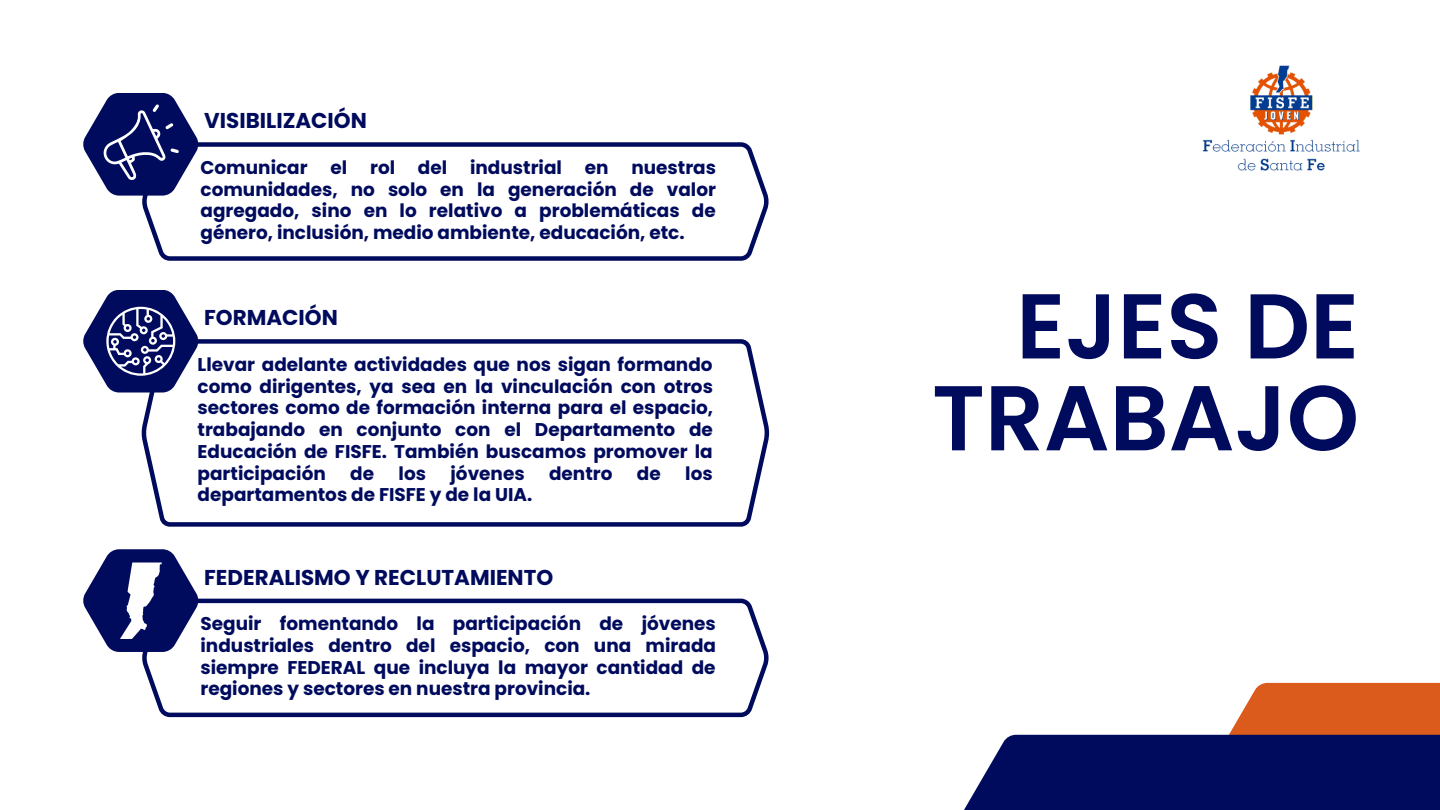
<style>
.page{position:relative;width:1440px;height:810px;background:#fff}
.page>*{position:absolute;margin:0;border:0;box-sizing:border-box;transform-origin:0 0}
.t1{font:600 91.9px/91.9px "Poppins";color:#000b5d;text-align:right}
.t2{font:700 21.5px "Poppins";color:#000b5d}
.t3{font:700 18.5px/21.8px "Poppins";color:#000b5d;text-align:justify}
</style>
<div class="page">
<svg style="left:142px;top:142px;width:627px;height:119px"></svg>
<svg style="left:1211px;top:683px;width:229px;height:52px;background:#df723d"></svg>
<div style="left:941px;top:735px;width:499px;height:75px;background:#000b5d"></div>
<svg style="left:141px;top:339px;width:628px;height:188px"></svg>
<svg style="left:83px;top:290px;width:116px;height:103px"></svg>
<svg style="left:142px;top:599px;width:627px;height:118px"></svg>
<svg style="left:83px;top:549px;width:116px;height:103px"></svg>
<svg style="left:83px;top:93px;width:116px;height:103px"></svg>
<img style="left:1202px;top:65px;width:158px;height:106px">
<p class="t2" style="left:204px;top:106px;width:164px">VISIBILIZACIÓN</p>
<p class="t3" style="left:201px;top:156px;width:517px">Comunicar el rol del industrial en nuestras comunidades, no solo en la generación de valor agregado, sino en lo relativo a problemáticas de género, inclusión, medio ambiente, educación, etc.</p>
<p class="t2" style="left:204px;top:303px;width:135px">FORMACIÓN</p>
<p class="t3" style="left:198px;top:353px;width:517px">Llevar adelante actividades que nos sigan formando como dirigentes, ya sea en la vinculación con otros sectores como de formación interna para el espacio, trabajando en conjunto con el Departamento de Educación de FISFE. También buscamos promover la participación</p>
<p class="t3" style="left:350px;top:462px;width:25px">de</p>
<p class="t3" style="left:399px;top:462px;width:29px">los</p>
<p class="t3" style="left:451px;top:462px;width:76px">jóvenes</p>
<p class="t3" style="left:549px;top:462px;width:65px">dentro</p>
<p class="t3" style="left:637px;top:462px;width:25px">de</p>
<p class="t3" style="left:685px;top:462px;width:29px">los</p>
<p class="t3" style="left:198px;top:484px;width:336px">departamentos de FISFE y de la UIA.</p>
<p class="t2" style="left:204px;top:562px;width:351px">FEDERALISMO Y RECLUTAMIENTO</p>
<p class="t3" style="left:201px;top:613px;width:517px">Seguir fomentando la participación de jóvenes industriales dentro del espacio, con una mirada siempre FEDERAL que incluya la mayor cantidad de regiones y sectores en nuestra provincia.</p>
<p class="t1" style="left:932px;top:280px;width:429px">EJES DE<br>TRABAJO</p>
</div>
